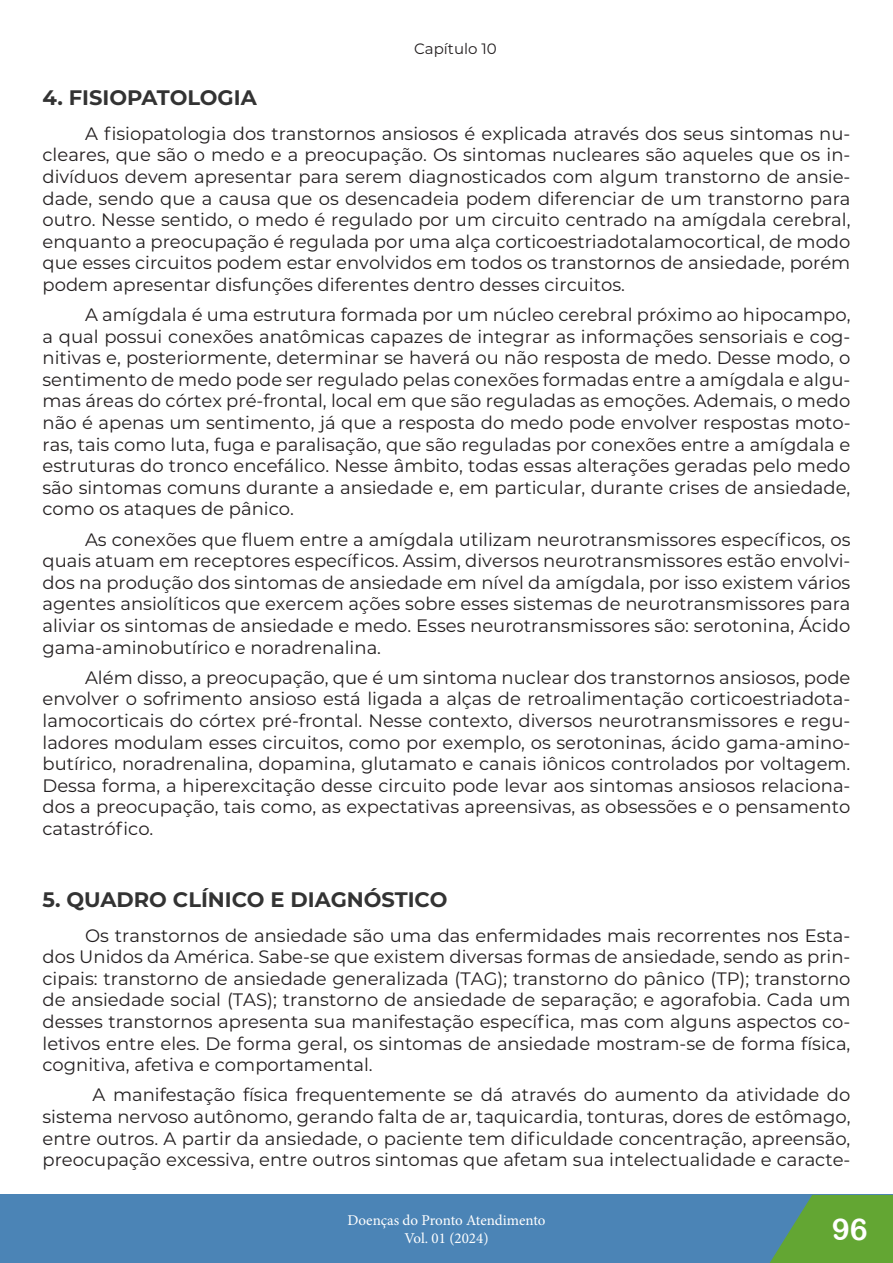
<style>
.page{position:relative;width:893px;height:1263px;background:#fff}
.page>*{position:absolute;margin:0;border:0;box-sizing:border-box;transform-origin:0 0}
.t1{font:30px "Arial Rounded MT Bold";color:#fff}
.t2{font:700 21px "Montserrat";color:#333}
.t3{font:18px/21.6px "Montserrat";color:#231f20;text-align:justify}
.t4{font:15px/18px "Minion Pro";letter-spacing:-.005em;color:#fff;text-align:center}
.t5{font:15px "Montserrat";color:#231f20}
</style>
<div class="page">
<div style="left:0;top:1195px;width:893px;height:68px;background:#4b84b6"></div>
<svg style="left:770px;top:1195px;width:123px;height:68px"></svg>
<p class="t5" style="left:414px;top:38px;width:84px">Capítulo 10</p>
<p class="t2" style="left:43px;top:83px;width:216px">4. FISIOPATOLOGIA</p>
<p class="t3" style="left:43px;top:122px;width:809px;text-indent:43px">A fisiopatologia dos transtornos ansiosos é explicada através dos seus sintomas nu&shy;cleares, que são o medo e a preocupação. Os sintomas nucleares são aqueles que os in&shy;divíduos devem apresentar para serem diagnosticados com algum transtorno de ansie&shy;dade, sendo que a causa que os desencadeia podem diferenciar de um transtorno para outro. Nesse sentido, o medo é regulado por um circuito centrado na amígdala cerebral, enquanto a preocupação é regulada por uma alça corticoestriadotalamocortical, de modo que esses circuitos podem estar envolvidos em todos os transtornos de ansiedade, porém podem apresentar disfunções diferentes dentro desses circuitos.</p>
<p class="t3" style="left:43px;top:303px;width:809px;text-indent:43px">A amígdala é uma estrutura formada por um núcleo cerebral próximo ao hipocampo, a qual possui conexões anatômicas capazes de integrar as informações sensoriais e cog&shy;nitivas e, posteriormente, determinar se haverá ou não resposta de medo. Desse modo, o sentimento de medo pode ser regulado pelas conexões formadas entre a amígdala e algu&shy;mas áreas do córtex pré-frontal, local em que são reguladas as emoções. Ademais, o medo não é apenas um sentimento, já que a resposta do medo pode envolver respostas moto&shy;ras, tais como luta, fuga e paralisação, que são reguladas por conexões entre a amígdala e estruturas do tronco encefálico. Nesse âmbito, todas essas alterações geradas pelo medo são sintomas comuns durante a ansiedade e, em particular, durante crises de ansiedade, como os ataques de pânico.</p>
<p class="t3" style="left:43px;top:528px;width:809px;text-indent:43px">As conexões que fluem entre a amígdala utilizam neurotransmissores específicos, os quais atuam em receptores específicos. Assim, diversos neurotransmissores estão envolvi&shy;dos na produção dos sintomas de ansiedade em nível da amígdala, por isso existem vários agentes ansiolíticos que exercem ações sobre esses sistemas de neurotransmissores para aliviar os sintomas de ansiedade e medo. Esses neurotransmissores são: serotonina, Ácido gama-aminobutírico e noradrenalina.</p>
<p class="t3" style="left:43px;top:666px;width:809px;text-indent:43px">Além disso, a preocupação, que é um sintoma nuclear dos transtornos ansiosos, pode envolver o sofrimento ansioso está ligada a alças de retroalimentação corticoestriadota&shy;lamocorticais do córtex pré-frontal. Nesse contexto, diversos neurotransmissores e regu&shy;ladores modulam esses circuitos, como por exemplo, os serotoninas, ácido gama-amino&shy;butírico, noradrenalina, dopamina, glutamato e canais iônicos controlados por voltagem.<br>Dessa forma, a hiperexcitação desse circuito pode levar aos sintomas ansiosos relaciona&shy;dos a preocupação, tais como, as expectativas apreensivas, as obsessões e o pensamento catastrófico.</p>
<p class="t2" style="left:43px;top:885px;width:406px">5. QUADRO CLÍNICO E DIAGNÓSTICO</p>
<p class="t3" style="left:43px;top:924px;width:809px;text-indent:43px">Os transtornos de ansiedade são uma das enfermidades mais recorrentes nos Esta&shy;dos Unidos da América. Sabe-se que existem diversas formas de ansiedade, sendo as prin&shy;cipais: transtorno de ansiedade generalizada (TAG); transtorno do pânico (TP); transtorno de ansiedade social (TAS); transtorno de ansiedade de separação; e agorafobia. Cada um desses transtornos apresenta sua manifestação específica, mas com alguns aspectos co&shy;letivos entre eles. De forma geral, os sintomas de ansiedade mostram-se de forma física, cognitiva, afetiva e comportamental.</p>
<p class="t3" style="left:43px;top:1083px;width:809px;text-indent:50px">A manifestação física frequentemente se dá através do aumento da atividade do sistema nervoso autônomo, gerando falta de ar, taquicardia, tonturas, dores de estômago, entre outros. A partir da ansiedade, o paciente tem dificuldade concentração, apreensão, preocupação excessiva, entre outros sintomas que afetam sua intelectualidade e caracte-</p>
<p class="t4" style="left:347px;top:1212px;width:200px">Doenças do Pronto Atendimento<br>Vol. 01 (2024)</p>
<h1 class="t1" style="left:832px;top:1211px;width:37px">96</h1>
</div>
